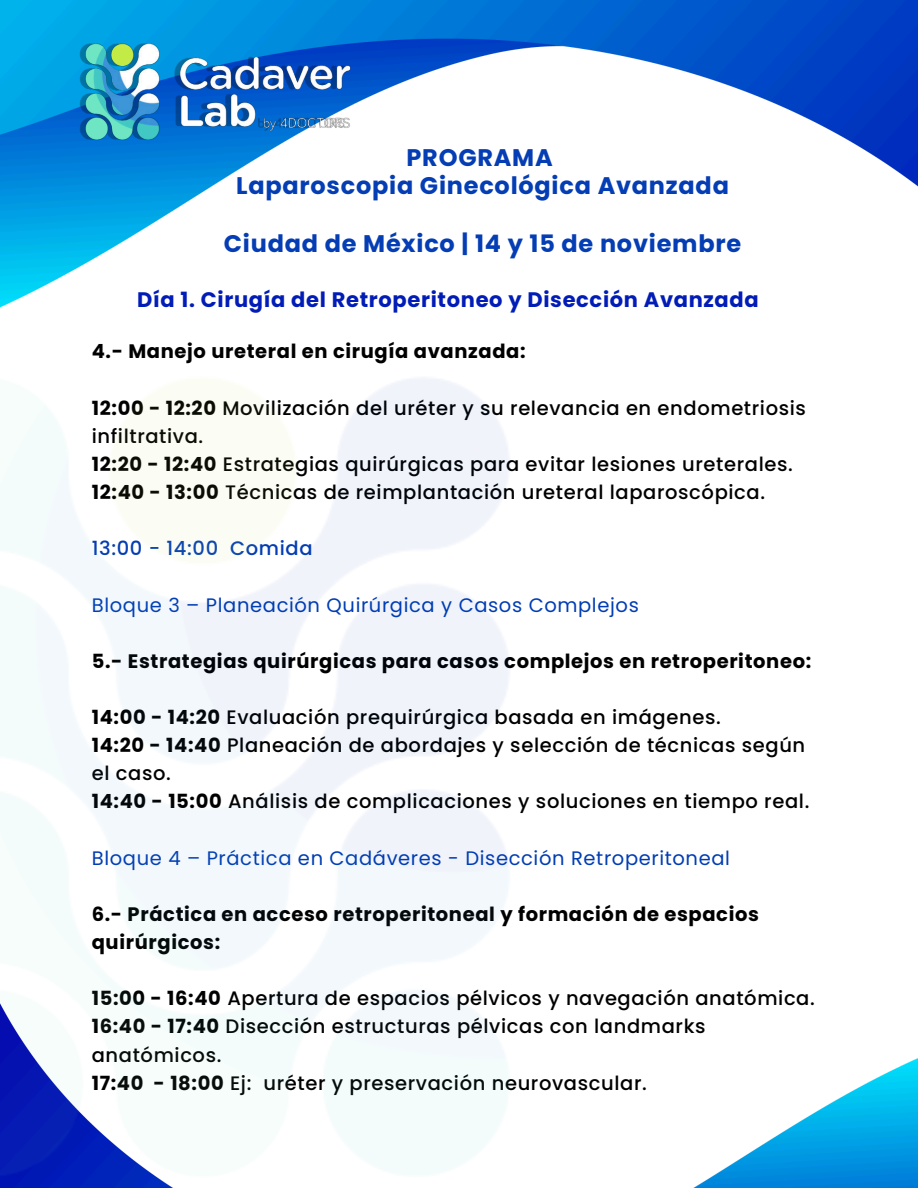
<style>
.page{position:relative;width:918px;height:1188px;background:#fff}
.page>*{position:absolute;margin:0;border:0;box-sizing:border-box;transform-origin:0 0}
.t1{font:700 24px/28.2px "Poppins";letter-spacing:.03em;color:#043db4;text-align:center}
.t2{font:700 21px "Poppins";letter-spacing:.03em;color:#021cb7}
.t3{font:500 19.5px/28.2px "Poppins";letter-spacing:.03em;color:#000}
.t4{font:700 19.5px/28.2px "Poppins";letter-spacing:.03em;color:#000}
.t5{font:19.5px "Poppins";letter-spacing:.03em;color:#003db4}
.t6{font:500 19.5px "Poppins";letter-spacing:.03em;color:#043db4}
.s1{font-weight:700}
</style>
<div class="page">
<img style="left:693px;top:1058px;width:225px;height:130px">
<img style="left:0;top:0;width:918px;height:308px">
<img style="left:65px;top:31px;width:321px;height:122px">
<img style="left:0;top:378px;width:509px;height:810px">
<p class="t1" style="left:236px;top:143px;width:494px">PROGRAMA<br>Laparoscopia Ginecológica Avanzada</p>
<p class="t1" style="left:224px;top:230px;width:519px">Ciudad de México | 14 y 15 de noviembre</p>
<p class="t2" style="left:137px;top:285px;width:623px">Día 1. Cirugía del Retroperitoneo y Disección Avanzada</p>
<p class="t4" style="left:92px;top:337px;width:435px">4.- Manejo ureteral en cirugía avanzada:</p>
<p class="t3" style="left:92px;top:394px;width:716px"><span class="s1">12:00 - 12:20</span> Movilización del uréter y su relevancia en endometriosis infiltrativa.<br><span class="s1">12:20 - 12:40</span> Estrategias quirúrgicas para evitar lesiones ureterales.<br><span class="s1">12:40 - 13:00</span> Técnicas de reimplantación ureteral laparoscópica.</p>
<p class="t6" style="left:92px;top:535px;width:222px">13:00 - 14:00 Comida</p>
<p class="t5" style="left:92px;top:591px;width:549px">Bloque 3 – Planeación Quirúrgica y Casos Complejos</p>
<p class="t4" style="left:92px;top:647px;width:721px">5.- Estrategias quirúrgicas para casos complejos en retroperitoneo:</p>
<p class="t3" style="left:92px;top:703px;width:719px"><span class="s1">14:00 - 14:20</span> Evaluación prequirúrgica basada en imágenes.<br><span class="s1">14:20 - 14:40</span> Planeación de abordajes y selección de técnicas según el caso.<br><span class="s1">14:40 - 15:00</span> Análisis de complicaciones y soluciones en tiempo real.</p>
<p class="t5" style="left:92px;top:844px;width:640px">Bloque 4 – Práctica en Cadáveres - Disección Retroperitoneal</p>
<p class="t4" style="left:92px;top:900px;width:669px">6.- Práctica en acceso retroperitoneal y formación de espacios quirúrgicos:</p>
<p class="t3" style="left:92px;top:984px;width:725px"><span class="s1">15:00 - 16:40</span> Apertura de espacios pélvicos y navegación anatómica.<br><span class="s1">16:40 - 17:40</span> Disección estructuras pélvicas con landmarks anatómicos.<br><span class="s1">17:40 - 18:00</span> Ej: uréter y preservación neurovascular.</p>
</div>
